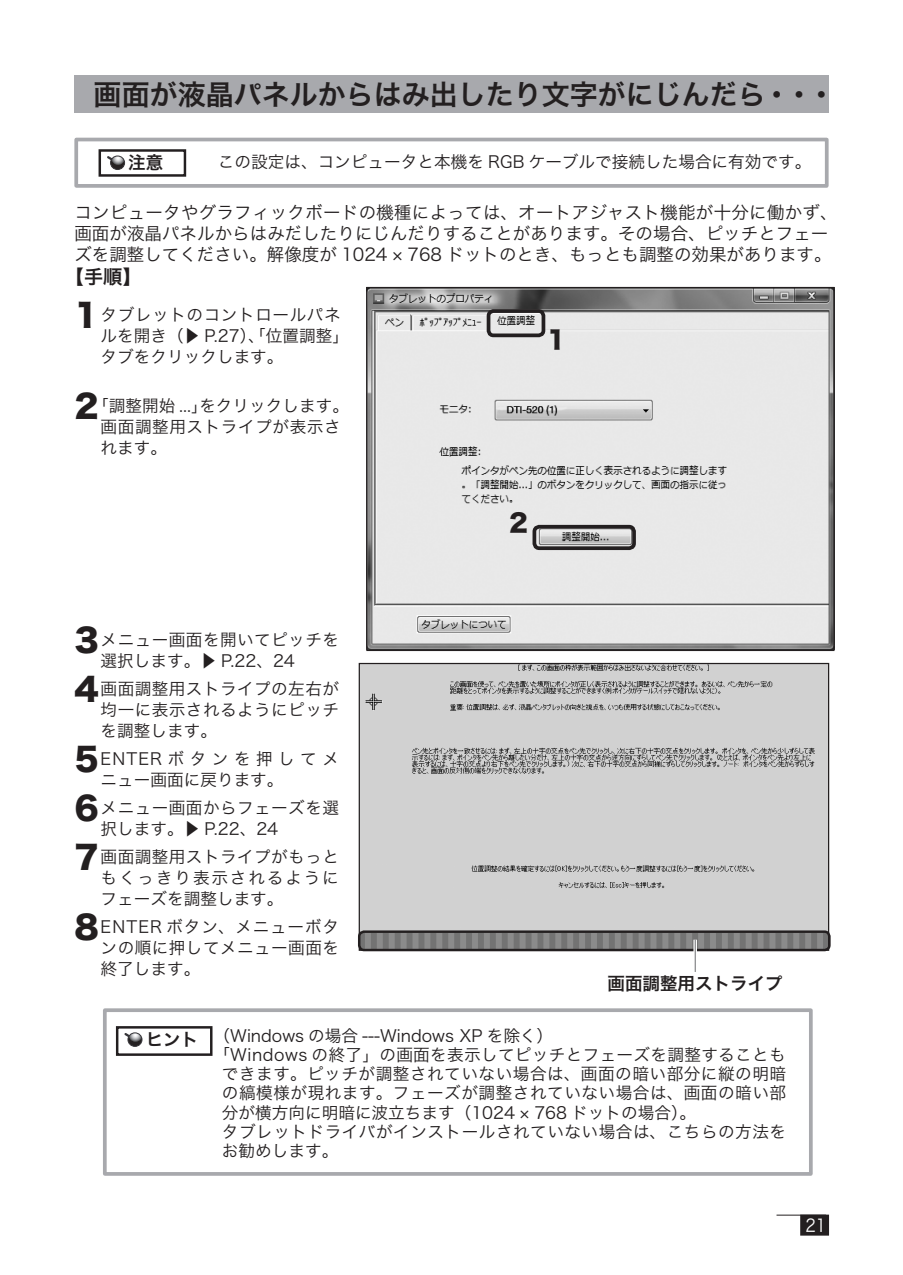
<style>
.page{position:relative;width:903px;height:1275px;background:#fff}
.page>*{position:absolute;margin:0;border:0;box-sizing:border-box;transform-origin:0 0}
.t1{font:28px "Hira Kaku Pro W6";color:#231f20}
.t2{font:24.5px "Hira Kaku Std W8";color:#231f20}
.t3{font:19.25px "Hira Kaku Pro W6";color:#231f20}
.t4{font:17.5px/21px "Hira Kaku Pro W3";color:#231f20}
.t5{font:17.5px "Hira Kaku Pro W6";color:#231f20}
.t6{font:17.5px "Hira Kaku Pro W3";color:#fff;scale:.9 1}
.t7{font:16.62px/20.8px "Hira Kaku Pro W3";letter-spacing:.025em;color:#231f20}
.t8{font:16.62px/20.8px "Hira Kaku Pro W3";color:#231f20}
.t9{font:16.62px/20.7px "Hira Kaku Pro W3";letter-spacing:.065em;color:#231f20}
.s1{font-family:"Hira Kaku Std W8";font-size:31.5px}
.s2{font-family:"Hira Kaku Pro W6";font-size:17.5px}
</style>
<div class="page">
<hr style="left:776px;top:1215px;width:50px;height:1px;background:#231f20">
<div style="left:800px;top:1215px;width:29px;height:21px;background:#231f20"></div>
<div style="left:103px;top:1008px;width:710px;height:168px;border:4px solid #a8a9ad"></div>
<div style="left:116px;top:1026px;width:96px;height:30px;border:2px solid #231f20"></div>
<svg style="left:124px;top:1032px;width:13px;height:10px"></svg>
<svg style="left:128px;top:1033px;width:14px;height:13px"></svg>
<div style="left:128px;top:1033px;width:14px;height:14px;border:1px solid #363539;border-radius:50%"></div>
<img style="left:361px;top:665px;width:466px;height:283px">
<div style="left:358px;top:930px;width:472px;height:21px;border:2px solid #231f20;border-radius:5px"></div>
<img style="left:368px;top:288px;width:467px;height:362px">
<div style="left:74px;top:76px;width:754px;height:37px;background:#a8a9ad"></div>
<div style="left:487px;top:309px;width:58px;height:28px;border:4px solid #231f20;border-radius:5px"></div>
<div style="left:532px;top:525px;width:104px;height:25px;border:4px solid #231f20;border-radius:5px"></div>
<svg style="left:693px;top:940px;width:4px;height:32px"></svg>
<hr style="left:695px;top:940px;width:1px;height:32px;background:#6c6d70">
<div style="left:74px;top:138px;width:754px;height:50px;border:4px solid #a8a9ad"></div>
<div style="left:99px;top:149px;width:87px;height:28px;border:2px solid #231f20"></div>
<svg style="left:107px;top:155px;width:13px;height:5px"></svg>
<svg style="left:111px;top:156px;width:14px;height:14px"></svg>
<div style="left:110px;top:156px;width:15px;height:14px;border:1px solid #363539;border-radius:50%"></div>
<h1 class="t1" style="left:94px;top:69px;width:743px">画面が液晶パネルからはみ出したり文字がにじんだら・・・</h1>
<p class="t5" style="left:128px;top:146px;width:36px">注意</p>
<p class="t8" style="left:218px;top:150px;width:595px">この設定は、コンピュータと本機を RGB ケーブルで接続した場合に有効です。</p>
<p class="t4" style="left:74px;top:201px;width:764px">コンピュータやグラフィックボードの機種によっては、オートアジャスト機能が十分に働かず、画面が液晶パネルからはみだしたりにじんだりすることがあります。その場合、ピッチとフェーズを調整してください。解像度が 1024 × 768 ドットのとき、もっとも調整の効果があります。</p>
<p class="t3" style="left:65px;top:259px;width:78px">【手順】</p>
<p class="t8" style="left:101px;top:304px;width:250px;text-indent:-26px"><span class="s1">1</span> タブレットのコントロールパネルを開き（▶ P.27）、「位置調整」タブをクリックします。</p>
<p class="t7" style="left:101px;top:395px;width:250px;text-indent:-26px"><span class="s1">2</span> 「調整開始 ...」をクリックします。画面調整用ストライプが表示されます。</p>
<h2 class="t2" style="left:547px;top:326px;width:20px">1</h2>
<p class="t7" style="left:101px;top:628px;width:240px;text-indent:-26px"><span class="s1">3</span> メニュー画面を開いてピッチを選択します。▶ P.22、24</p>
<p class="t7" style="left:101px;top:677px;width:240px;text-align:justify;text-indent:-26px"><span class="s1">4</span> 画面調整用ストライプの左右が均一に表示されるようにピッチを調整します。</p>
<p class="t9" style="left:101px;top:747px;width:240px;text-indent:-26px"><span class="s1">5</span> ENTERボタンを押してメニュー画面に戻ります。</p>
<p class="t7" style="left:101px;top:796px;width:240px;text-indent:-26px"><span class="s1">6</span> メニュー画面からフェーズを選択します。▶ P.22、24</p>
<p class="t7" style="left:101px;top:845px;width:240px;text-align:justify;text-indent:-26px"><span class="s1">7</span> 画面調整用ストライプがもっともくっきり表示されるようにフェーズを調整します。</p>
<p class="t7" style="left:101px;top:915px;width:240px;text-align:justify;text-indent:-26px"><span class="s1">8</span> ENTER ボタン、メニューボタンの順に押してメニュー画面を終了します。</p>
<h2 class="t2" style="left:509px;top:509px;width:20px">2</h2>
<p class="t5" style="left:608px;top:968px;width:176px">画面調整用ストライプ</p>
<p class="t8" style="left:146px;top:1024px;width:409px"><span class="s2">ヒント</span> （Windows の場合 ---Windows XP を除く）</p>
<p class="t7" style="left:214px;top:1043px;width:573px">「Windows の終了」の画面を表示してピッチとフェーズを調整することも</p>
<p class="t7" style="left:222px;top:1062px;width:566px">できます。ピッチが調整されていない場合は、画面の暗い部分に縦の明暗</p>
<p class="t7" style="left:222px;top:1081px;width:566px">の縞模様が現れます。フェーズが調整されていない場合は、画面の暗い部</p>
<p class="t8" style="left:222px;top:1101px;width:475px">分が横方向に明暗に波立ちます（1024 × 768 ドットの場合）。</p>
<p class="t7" style="left:222px;top:1120px;width:566px">タブレットドライバがインストールされていない場合は、こちらの方法を</p>
<p class="t7" style="left:222px;top:1139px;width:118px">お勧めします。</p>
<p class="t6" style="left:805px;top:1210px;width:24px">21</p>
</div>
